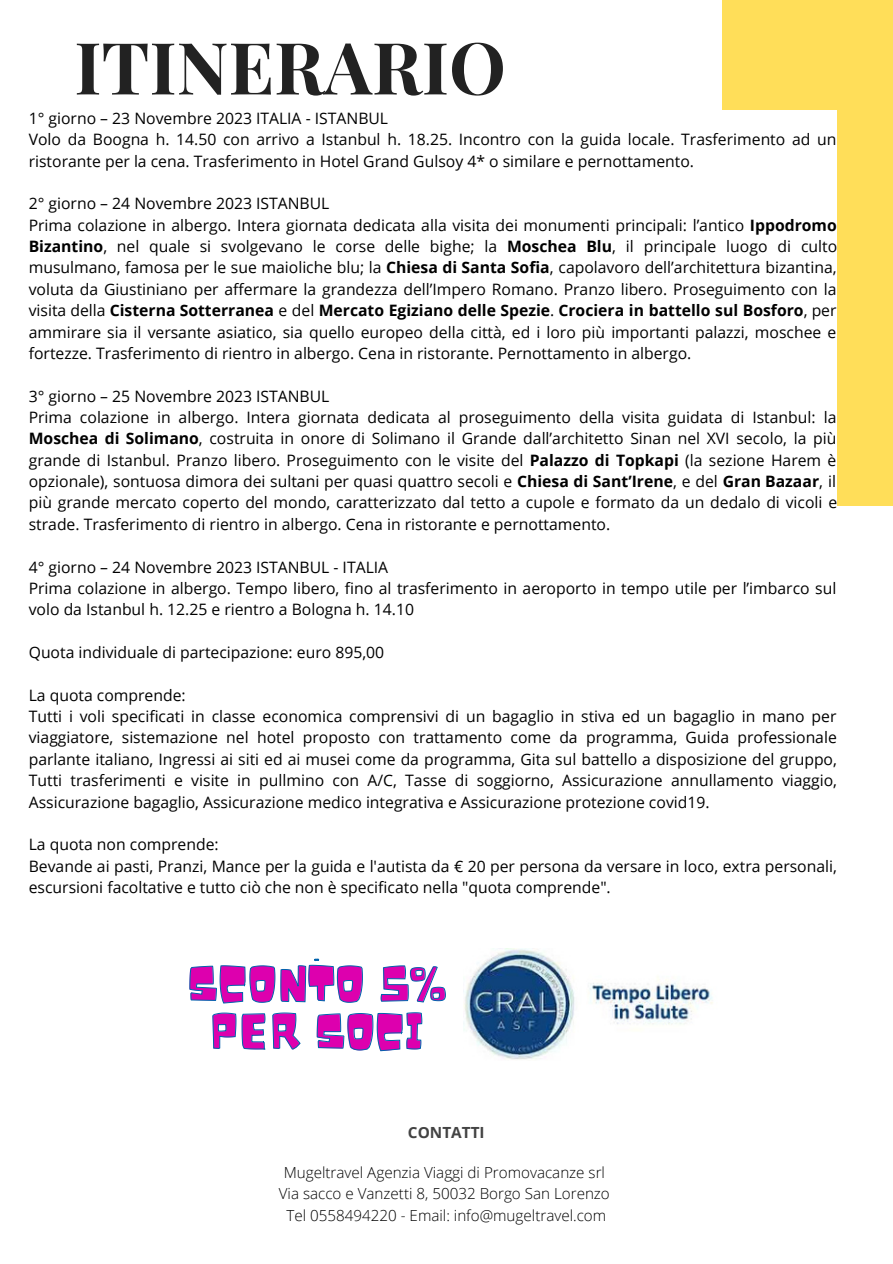
<style>
.page{position:relative;width:893px;height:1264px;background:#fff}
.page>*{position:absolute;margin:0;border:0;box-sizing:border-box;transform-origin:0 0}
.t1{font:700 72px "Playfair Display";color:#222}
.t2{font:47.7px/47.7px "Noot";color:#dd00ae;text-align:center}
.t3{font:15.75px/21.3px "Open Sans";color:#000}
.t4{font:700 15.3px "Open Sans";color:#434343}
.t5{font:300 15.15px/21.3px "Open Sans";color:#000;text-align:center}
.s1{font-weight:700}
</style>
<div class="page">
<div style="left:837px;top:54px;width:55px;height:451px;background:#ffde59"></div>
<div style="left:722px;top:0;width:170px;height:110px;background:#ffde59"></div>
<svg style="left:190px;top:959px;width:255px;height:44px"></svg>
<svg style="left:213px;top:1012px;width:209px;height:38px"></svg>
<img style="left:464px;top:948px;width:249px;height:112px">
<h1 class="t1" style="left:74px;top:17px;width:433px">ITINERARIO</h1>
<p class="t3" style="left:29px;top:107px;width:809px">1° giorno – 23 Novembre 2023 ITALIA - ISTANBUL<br>Volo da Boogna h. 14.50 con arrivo a Istanbul h. 18.25. Incontro con la guida locale. Trasferimento ad un ristorante per la cena. Trasferimento in Hotel Grand Gulsoy 4* o similare e pernottamento.</p>
<p class="t3" style="left:29px;top:192px;width:809px">2° giorno – 24 Novembre 2023 ISTANBUL<br>Prima colazione in albergo. Intera giornata dedicata alla visita dei monumenti principali: l’antico <span class="s1">Ippodromo Bizantino</span>, nel quale si svolgevano le corse delle bighe; la <span class="s1">Moschea Blu</span>, il principale luogo di culto musulmano, famosa per le sue maioliche blu; la <span class="s1">Chiesa di Santa Sofia</span>, capolavoro dell’architettura bizantina, voluta da Giustiniano per affermare la grandezza dell’Impero Romano. Pranzo libero. Proseguimento con la visita della <span class="s1">Cisterna Sotterranea</span> e del <span class="s1">Mercato Egiziano delle Spezie</span>. <span class="s1">Crociera in battello sul Bosforo</span>, per ammirare sia il versante asiatico, sia quello europeo della città, ed i loro più importanti palazzi, moschee e fortezze. Trasferimento di rientro in albergo. Cena in ristorante. Pernottamento in albergo.</p>
<p class="t3" style="left:29px;top:385px;width:809px">3° giorno – 25 Novembre 2023 ISTANBUL<br>Prima colazione in albergo. Intera giornata dedicata al proseguimento della visita guidata di Istanbul: la <span class="s1">Moschea di Solimano</span>, costruita in onore di Solimano il Grande dall’architetto Sinan nel XVI secolo, la più grande di Istanbul. Pranzo libero. Proseguimento con le visite del <span class="s1">Palazzo di Topkapi</span> (la sezione Harem è opzionale), sontuosa dimora dei sultani per quasi quattro secoli e <span class="s1">Chiesa di Sant’Irene</span>, e del <span class="s1">Gran Bazaar</span>, il più grande mercato coperto del mondo, caratterizzato dal tetto a cupole e formato da un dedalo di vicoli e strade. Trasferimento di rientro in albergo. Cena in ristorante e pernottamento.</p>
<p class="t3" style="left:29px;top:556px;width:809px">4° giorno – 24 Novembre 2023 ISTANBUL - ITALIA<br>Prima colazione in albergo. Tempo libero, fino al trasferimento in aeroporto in tempo utile per l’imbarco sul volo da Istanbul h. 12.25 e rientro a Bologna h. 14.10</p>
<p class="t3" style="left:29px;top:641px;width:357px">Quota individuale di partecipazione: euro 895,00</p>
<p class="t3" style="left:29px;top:684px;width:809px">La quota comprende:<br>Tutti i voli specificati in classe economica comprensivi di un bagaglio in stiva ed un bagaglio in mano per viaggiatore, sistemazione nel hotel proposto con trattamento come da programma, Guida professionale parlante italiano, Ingressi ai siti ed ai musei come da programma, Gita sul battello a disposizione del gruppo, Tutti trasferimenti e visite in pullmino con A/C, Tasse di soggiorno, Assicurazione annullamento viaggio, Assicurazione bagaglio, Assicurazione medico integrativa e Assicurazione protezione covid19.</p>
<p class="t3" style="left:29px;top:833px;width:809px">La quota non comprende:<br>Bevande ai pasti, Pranzi, Mance per la guida e l'autista da € 20 per persona da versare in loco, extra personali, escursioni facoltative e tutto ciò che non è specificato nella "quota comprende".</p>
<h2 class="t2" style="left:187px;top:960px;width:260px">SCONTO 5%<br>PER SOCI</h2>
<p class="t4" style="left:408px;top:1121px;width:78px">CONTATTI</p>
<p class="t5" style="left:279px;top:1161px;width:332px">Mugeltravel Agenzia Viaggi di Promovacanze srl<br>Via sacco e Vanzetti 8, 50032 Borgo San Lorenzo<br>Tel 0558494220 - Email: info@mugeltravel.com</p>
</div>
